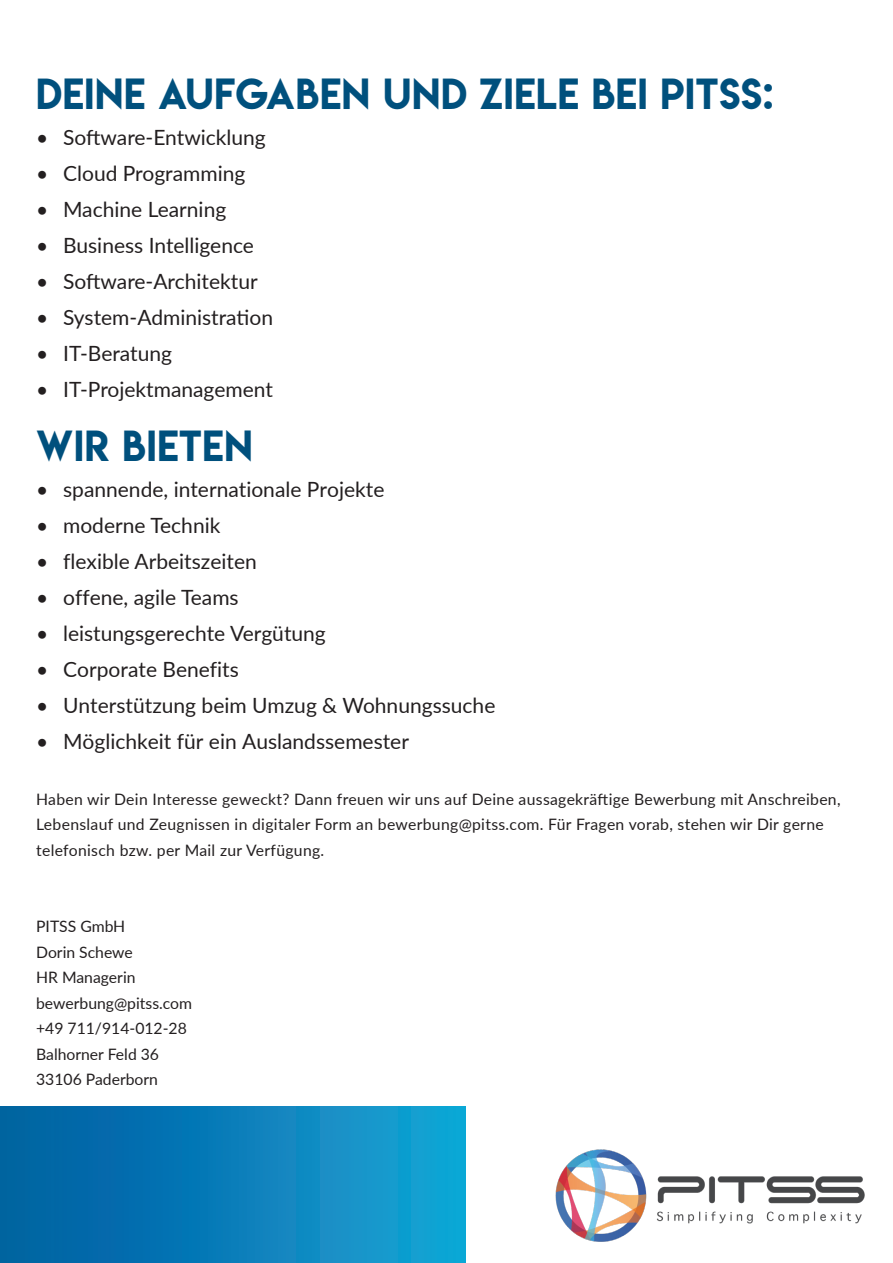
<style>
.page{position:relative;width:893px;height:1263px;background:#fff}
.page>*{position:absolute;margin:0;border:0;box-sizing:border-box;transform-origin:0 0}
.t1{font:38.7px "Lemon Milk";letter-spacing:.02em;color:#00507d}
.t2{font:21px "Lato";color:#231f20}
.t3{font:15.75px/25.5px "Lato";letter-spacing:.02em;color:#231f20}
.t4{font:15.75px "Lato";color:#231f20}
</style>
<div class="page">
<img style="left:555px;top:1149px;width:310px;height:93px">
<div style="left:0;top:1106px;width:466px;height:157px;background:linear-gradient(to right,#005b9f,#16a5d6)"></div>
<p class="t1" style="left:36px;top:66px;width:739px">DEINE AUFGABEN UND ZIELE BEI PITSS:</p>
<p class="t2" style="left:36px;top:122px;width:231px">• Software-Entwicklung</p>
<p class="t2" style="left:36px;top:158px;width:211px">• Cloud Programming</p>
<p class="t2" style="left:36px;top:194px;width:192px">• Machine Learning</p>
<p class="t2" style="left:36px;top:230px;width:219px">• Business Intelligence</p>
<p class="t2" style="left:36px;top:266px;width:223px">• Software-Architektur</p>
<p class="t2" style="left:36px;top:302px;width:238px">• System-Administration</p>
<p class="t2" style="left:36px;top:338px;width:137px">• IT-Beratung</p>
<p class="t2" style="left:36px;top:374px;width:238px">• IT-Projektmanagement</p>
<p class="t1" style="left:36px;top:418px;width:218px">WIR BIETEN</p>
<p class="t2" style="left:36px;top:474px;width:350px">• spannende, internationale Projekte</p>
<p class="t2" style="left:36px;top:510px;width:186px">• moderne Technik</p>
<p class="t2" style="left:36px;top:546px;width:222px">• flexible Arbeitszeiten</p>
<p class="t2" style="left:36px;top:582px;width:204px">• offene, agile Teams</p>
<p class="t2" style="left:36px;top:618px;width:291px">• leistungsgerechte Vergütung</p>
<p class="t2" style="left:36px;top:654px;width:204px">• Corporate Benefits</p>
<p class="t2" style="left:36px;top:690px;width:461px">• Unterstützung beim Umzug &amp; Wohnungssuche</p>
<p class="t2" style="left:36px;top:726px;width:374px">• Möglichkeit für ein Auslandssemester</p>
<p class="t3" style="left:36px;top:785px;width:806px">Haben wir Dein Interesse geweckt? Dann freuen wir uns auf Deine aussagekräftige Bewerbung mit Anschreiben,<br>Lebenslauf und Zeugnissen in digitaler Form an bewerbung@pitss.com. Für Fragen vorab, stehen wir Dir gerne telefonisch bzw. per Mail zur Verfügung.</p>
<p class="t4" style="left:36px;top:915px;width:91px">PITSS GmbH</p>
<p class="t4" style="left:36px;top:941px;width:98px">Dorin Schewe</p>
<p class="t4" style="left:36px;top:966px;width:101px">HR Managerin</p>
<p class="t4" style="left:36px;top:992px;width:157px">bewerbung@pitss.com</p>
<p class="t4" style="left:36px;top:1017px;width:152px">+49 711/914-012-28</p>
<p class="t4" style="left:36px;top:1043px;width:124px">Balhorner Feld 36</p>
<p class="t4" style="left:36px;top:1068px;width:123px">33106 Paderborn</p>
</div>
